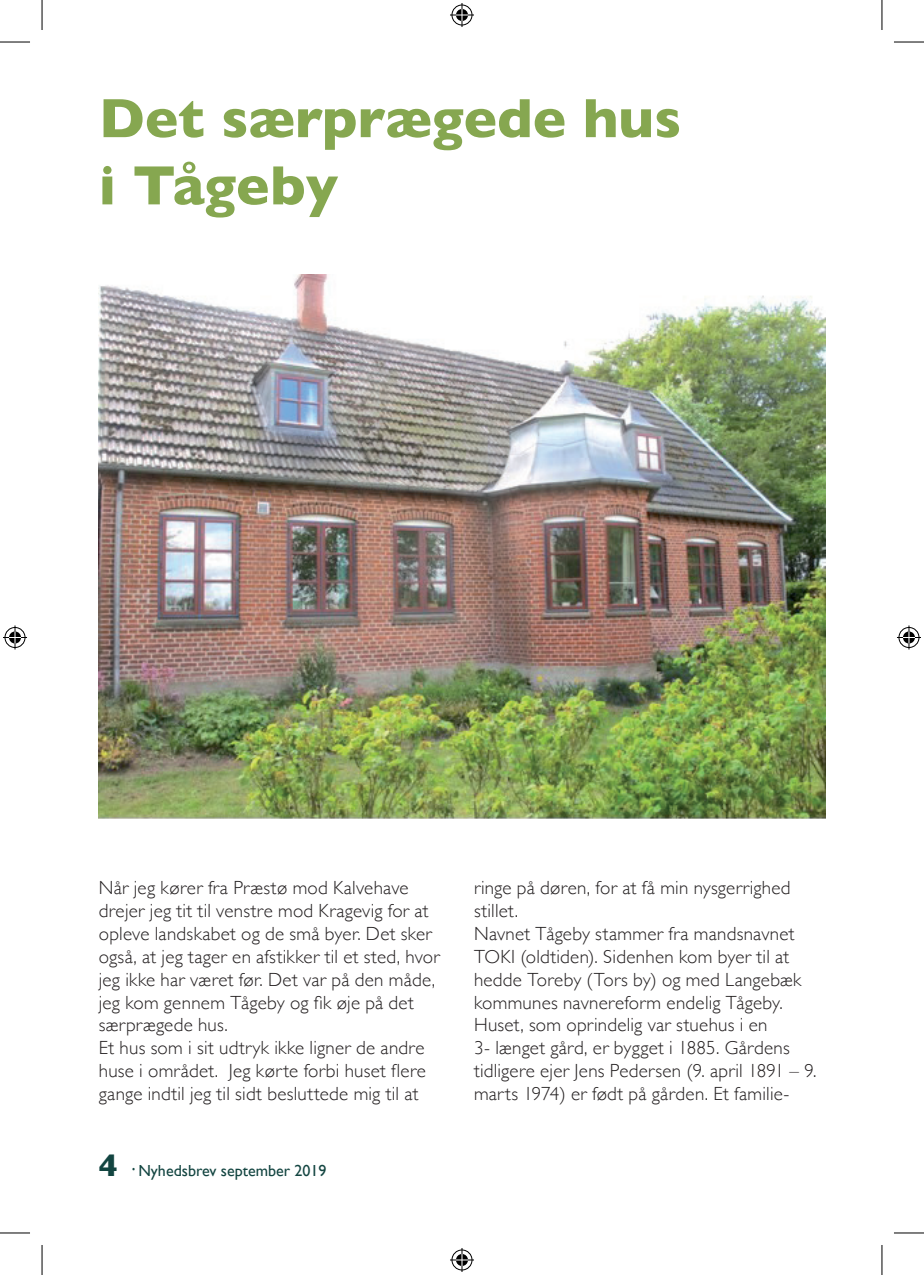
<style>
.page{position:relative;width:924px;height:1275px;background:#fff}
.page>*{position:absolute;margin:0;border:0;box-sizing:border-box;transform-origin:0 0}
.t1{font:700 56px/67.2px "Gill Sans";color:#86a750}
.t2{font:300 19px/22.8px "Gill Sans";letter-spacing:.015em;color:#231f20}
.t3{font:16px "Gill Sans";color:#134541}
.s1{font-weight:700;font-size:32px}
.s2{font-size:20px}
</style>
<div class="page">
<img style="left:99px;top:274px;width:725px;height:545px">
<hr style="left:0;top:42px;width:30px;height:1px;background:#000">
<hr style="left:893px;top:42px;width:30px;height:1px;background:#000">
<hr style="left:0;top:1232px;width:30px;height:1px;background:#000">
<hr style="left:893px;top:1232px;width:30px;height:1px;background:#000">
<hr style="left:42px;top:0;width:1px;height:30px;background:#000">
<hr style="left:42px;top:1245px;width:1px;height:30px;background:#000">
<hr style="left:881px;top:0;width:1px;height:30px;background:#000">
<hr style="left:881px;top:1245px;width:1px;height:30px;background:#000">
<svg style="left:450px;top:3px;width:24px;height:24px"></svg>
<svg style="left:450px;top:1248px;width:24px;height:24px"></svg>
<svg style="left:3px;top:625px;width:24px;height:24px"></svg>
<svg style="left:897px;top:625px;width:23px;height:24px"></svg>
<h1 class="t1" style="left:99px;top:83px;width:583px">Det særprægede hus i Tågeby</h1>
<p class="t2" style="left:99px;top:876px;width:342px">Når jeg kører fra Præstø mod Kalvehave drejer jeg tit til venstre mod Kragevig for at opleve landskabet og de små byer. Det sker også, at jeg tager en afstikker til et sted, hvor jeg ikke har været før. Det var på den måde, jeg kom gennem Tågeby og fik øje på det særprægede hus.<br>Et hus som i sit udtryk ikke ligner de andre huse i området. Jeg kørte forbi huset flere gange indtil jeg til sidt besluttede mig til at</p>
<p class="t2" style="left:474px;top:876px;width:344px">ringe på døren, for at få min nysgerrighed stillet.<br>Navnet Tågeby stammer fra mandsnavnet TOKI (oldtiden). Sidenhen kom byer til at hedde Toreby (Tors by) og med Langebæk kommunes navnereform endelig Tågeby.<br>Huset, som oprindelig var stuehus i en<br>3- længet gård, er bygget i 1885. Gårdens tidligere ejer Jens Pedersen (9. april 1891 – 9. marts 1974) er født på gården. Et familie-</p>
<p class="t3" style="left:99px;top:1160px;width:229px"><span class="s1">4</span> <span class="s2">·</span> Nyhedsbrev september 2019</p>
</div>
